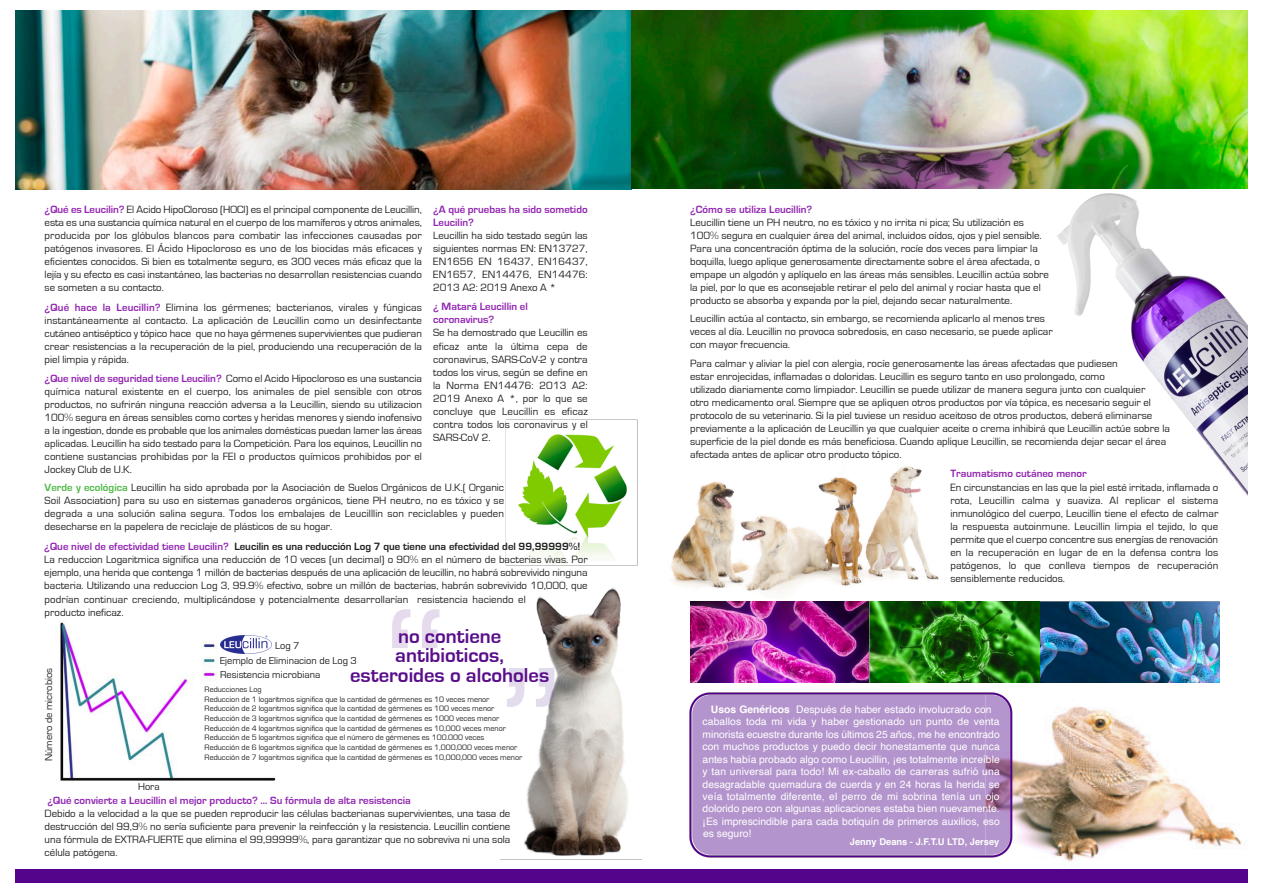
<style>
.page{position:relative;width:1263px;height:893px;background:#fff}
.page>*{position:absolute;margin:0;border:0;box-sizing:border-box;transform-origin:0 0}
.t1{font:700 20.7px/19.6px "Eurostile";color:#580d8a;text-align:center}
.t2{font:10.8px/13px "Eurostile";color:#212021;text-align:justify}
.t3{font:700 10.8px/13px "Eurostile";color:#9226b1}
.t4{font:10.35px/12.5px "Helvetica";color:#fff}
.t5{font:10.35px/14.5px "Eurostile";color:#212021}
.t6{font:700 9.3px "Helvetica";color:#fff}
.t7{font:8.1px/9.8px "Eurostile";color:#212021}
.s1{font-weight:700;color:#9226b1}
.s2{font-weight:700;color:#50b949}
.s3{font-weight:700}
</style>
<div class="page">
<img style="left:986px;top:682px;width:260px;height:188px">
<img style="left:671px;top:466px;width:283px;height:136px">
<img style="left:505px;top:419px;width:133px;height:147px">
<img style="left:524px;top:587px;width:104px;height:269px">
<img style="left:60px;top:622px;width:216px;height:159px">
<div style="left:15px;top:870px;width:1233px;height:12px;background:#54048b"></div>
<img style="left:15px;top:11px;width:616px;height:178px">
<img style="left:689px;top:692px;width:324px;height:166px">
<img style="left:220px;top:635px;width:52px;height:19px">
<svg style="left:392px;top:609px;width:47px;height:39px"></svg>
<img style="left:507px;top:668px;width:47px;height:39px">
<img style="left:690px;top:602px;width:180px;height:81px">
<img style="left:1040px;top:602px;width:179px;height:81px">
<img style="left:870px;top:602px;width:170px;height:81px">
<img style="left:1057px;top:193px;width:191px;height:303px">
<img style="left:631px;top:11px;width:617px;height:178px">
<p class="t2" style="left:45px;top:203px;width:379px"><span class="s1">¿Qué es Leucilin?</span> El Acido HipoCloroso (HOCl) es el principal componente de Leucillin, esta es una sustancia química natural en el cuerpo de los mamíferos y otros animales, producida por los glóbulos blancos para combatir las infecciones causadas por patógenos invasores. El Ácido Hipocloroso es uno de los biocidas más eficaces y eficientes conocidos. Si bien es totalmente seguro, es 300 veces más eficaz que la lejía y su efecto es casi instantáneo, las bacterias no desarrollan resistencias cuando se someten a su contacto.</p>
<p class="t2" style="left:45px;top:301px;width:379px"><span class="s1">¿Qué hace la Leucillin?</span> Elimina los gérmenes; bacterianos, virales y fúngicas instantáneamente al contacto. La aplicación de Leucillin como un desinfectante cutáneo antiséptico y tópico hace que no haya gérmenes supervivientes que pudieran crear resistencias a la recuperación de la piel, produciendo una recuperación de la piel limpia y rápida.</p>
<p class="t2" style="left:45px;top:372px;width:379px"><span class="s1">¿Que nivel de seguridad tiene Leucilin?</span> Como el Acido Hipocloroso es una sustancia química natural existente en el cuerpo, los animales de piel sensible con otros productos, no sufrirán ninguna reacción adversa a la Leucillin, siendo su utilizacion 100% segura en áreas sensibles como cortes y heridas menores y siendo inofensivo a la ingestion, donde es probable que los animales domésticas puedan lamer las áreas aplicadas. Leucillin ha sido testado para la Competición. Para los equinos, Leucillin no contiene sustancias prohibidas por la FEI o productos químicos prohibidos por el Jockey Club de U.K.</p>
<p class="t3" style="left:433px;top:203px;width:156px">¿A qué pruebas ha sido sometido<br>Leucilin?</p>
<p class="t2" style="left:433px;top:229px;width:156px">Leucillin ha sido testado según las siguientes normas EN: EN13727, EN1656 EN 16437, EN16437, EN1657, EN14476, EN14476:<br>2013 A2: 2019 Anexo A *</p>
<p class="t3" style="left:433px;top:301px;width:96px">¿ Matará Leucillin el coronavirus?</p>
<p class="t2" style="left:433px;top:327px;width:156px">Se ha demostrado que Leucillin es eficaz ante la última cepa de coronavirus, SARS-CoV-2 y contra todos los virus, según se define en la Norma EN14476: 2013 A2:<br>2019 Anexo A *, por lo que se concluye que Leucillin es eficaz contra todos los coronavirus y el SARS-CoV 2.</p>
<p class="t2" style="left:45px;top:481px;width:461px"><span class="s2">Verde y ecológica</span> Leucillin ha sido aprobada por la Asociación de Suelos Orgánicos de U.K.( Organic Soil Association) para su uso en sistemas ganaderos orgánicos, tiene PH neutro, no es tóxico y se degrada a una solución salina segura. Todos los embalajes de Leucilllin son reciclables y pueden desecharse en la papelera de reciclaje de plásticos de su hogar.</p>
<p class="t2" style="left:44px;top:540px;width:545px;text-align:left"><span class="s1">¿Que nivel de efectividad tiene Leucilin?</span> <span class="s3">Leucilin es una reducción Log 7 que tiene una efectividad del 99,99999%!<br></span>La reduccion Logaritmica significa una reducción de 10 veces (un decimal) o 90% en el número de bacterias vivas. Por ejemplo, una herida que contenga 1 millón de bacterias después de una aplicación de leucillin, no habrá sobrevivido ninguna bacteria. Utilizando una reduccion Log 3, 99.9% efectivo, sobre un millón de bacterias, habrán sobrevivido 10,000, que</p>
<p class="t2" style="left:45px;top:593px;width:483px">podrían continuar creciendo, multiplicándose y potencialmente desarrollarían resistencia haciendo el producto ineficaz.</p>
<p class="t5" style="left:42px;top:761px;width:95px;rotate:-90deg">Número de microbios</p>
<p class="t5" style="left:138px;top:779px;width:23px">Hora</p>
<h1 class="t1" style="left:350px;top:626px;width:201px">no contiene antibioticos, esteroides o alcoholes</h1>
<p class="t5" style="left:275px;top:638px;width:26px">Log 7</p>
<p class="t5" style="left:220px;top:653px;width:138px">Ejemplo de Eliminacion de Log 3<br>Resistencia microbiana</p>
<p class="t7" style="left:205px;top:685px;width:319px">Reducciones Log<br>Reduccion de 1 logarítmos significa que la cantidad de gérmenes es 10 veces menor Reducción de 2 logaritmos significa que la cantidad de gérmenes es 100 veces menor Reducción de 3 logaritmos significa que la cantidad de gérmenes es 1000 veces menor Reducción de 4 logaritmos significa que la cantidad de gérmenes es 10,000 veces menor Reducción de 5 logaritmos significa que el número de gérmenes es 100.000 veces<br>Reducción de 6 logaritmos significa que la cantidad de gérmenes es 1,000,000 veces menor Reducción de 7 logaritmos significa que la cantidad de gérmenes es 10,000,000 veces menor</p>
<p class="t3" style="left:47px;top:794px;width:365px">¿Qué convierte a Leucillin el mejor producto? … Su fórmula de alta resistencia</p>
<p class="t2" style="left:45px;top:807px;width:467px">Debido a la velocidad a la que se pueden reproducir las células bacterianas supervivientes, una tasa de destrucción del 99,9% no sería suficiente para prevenir la reinfección y la resistencia. Leucillin contiene una fórmula de EXTRA-FUERTE que elimina el 99,99999%, para garantizar que no sobreviva ni una sola célula patógena.</p>
<p class="t3" style="left:690px;top:203px;width:124px">¿Cómo se utiliza Leucillin?</p>
<p class="t2" style="left:690px;top:216px;width:360px;text-align:left">Leucillin tiene un PH neutro, no es tóxico y no irrita ni pica; Su utilización es 100% segura en cualquier área del animal, incluidos oídos, ojos y piel sensible.<br>Para una concentración óptima de la solución, rocíe dos veces para limpiar la boquilla, luego aplique generosamente directamente sobre el área afectada, o empape un algodón y aplíquelo en las áreas más sensibles. Leucillin actúa sobre la piel, por lo que es aconsejable retirar el pelo del animal y rociar hasta que el producto se absorba y expanda por la piel, dejando secar naturalmente.</p>
<p class="t2" style="left:690px;top:312px;width:364px;text-align:left">Leucillin actúa al contacto, sin embargo, se recomienda aplicarlo al menos tres veces al día. Leucillin no provoca sobredosis, en caso necesario, se puede aplicar con mayor frecuencia.</p>
<p class="t2" style="left:690px;top:357px;width:481px;text-align:left">Para calmar y aliviar la piel con alergia, rocíe generosamente las áreas afectadas que pudiesen<br>estar enrojecidas, inflamadas o doloridas. Leucillin es seguro tanto en uso prolongado, como<br>utilizado diariamente como limpiador. Leucillin se puede utilizar de manera segura junto con cualquier<br>otro medicamento oral. Siempre que se apliquen otros productos por vía tópica, es necesario seguir el protocolo de su veterinario. Si la piel tuviese un residuo aceitoso de otros productos, deberá eliminarse previamente a la aplicación de Leucillin ya que cualquier aceite o crema inhibirá que Leucillin actúe sobre la superficie de la piel donde es más beneficiosa. Cuando aplique Leucillin, se recomienda dejar secar el área afectada antes de aplicar otro producto tópico.</p>
<p class="t3" style="left:950px;top:468px;width:138px">Traumatismo cutáneo menor</p>
<p class="t2" style="left:950px;top:481px;width:269px">En circunstancias en las que la piel esté irritada, inflamada o rota, Leucillin calma y suaviza. Al replicar el sistema inmunológico del cuerpo, Leucillin tiene el efecto de calmar la respuesta autoinmune. Leucillin limpia el tejido, lo que permite que el cuerpo concentre sus energías de renovación en la recuperación en lugar de en la defensa contra los patógenos, lo que conlleva tiempos de recuperación sensiblemente reducidos.</p>
<p class="t4" style="left:703px;top:704px;width:299px;text-indent:8px"><span class="s3">Usos Genéricos</span> Después de haber estado involucrado con caballos toda mi vida y haber gestionado un punto de venta minorista ecuestre durante los últimos 25 años, me he encontrado con muchos productos y puedo decir honestamente que nunca antes había probado algo como Leucillin, ¡es totalmente increíble y tan universal para todo! Mi ex-caballo de carreras sufrió una desagradable quemadura de cuerda y en 24 horas la herida se veía totalmente diferente, el perro de mi sobrina tenía un ojo dolorido pero con algunas aplicaciones estaba bien nuevamente. ¡Es imprescindible para cada botiquín de primeros auxilios, eso es seguro!</p>
<p class="t6" style="left:850px;top:837px;width:151px">Jenny Deans - J.F.T.U LTD, Jersey</p>
</div>
